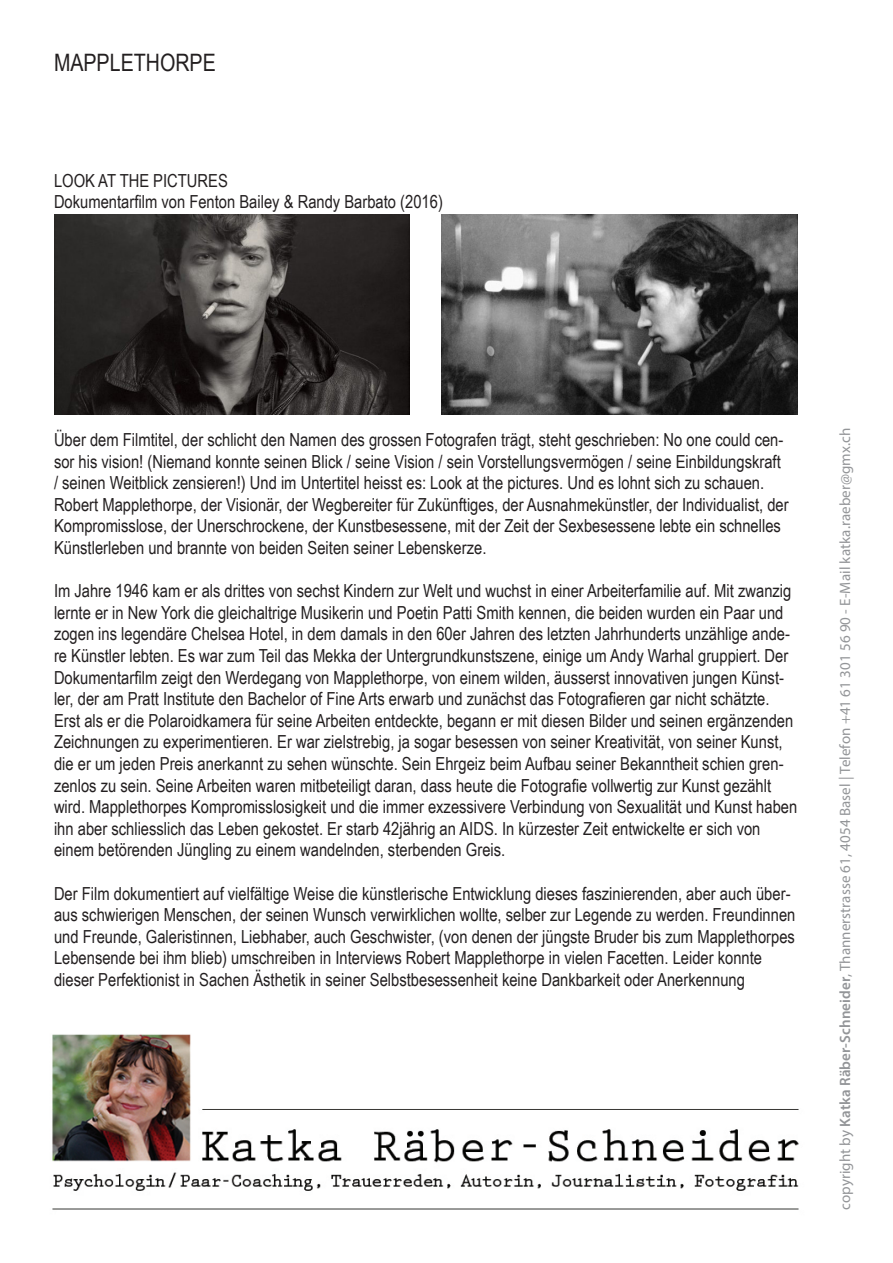
<style>
.page{position:relative;width:893px;height:1263px;background:#fff}
.page>*{position:absolute;margin:0;border:0;box-sizing:border-box;transform-origin:0 0}
.t1{font:24px "Arial Narrow";color:#231f20}
.t2{font:18px/21.6px "Arial Narrow";color:#231f20}
.t3{font:15px "Myriad Pro";letter-spacing:.005em;color:#939598}
.s1{font-weight:600}
</style>
<div class="page">
<img style="left:52px;top:1034px;width:747px;height:176px">
<img style="left:54px;top:215px;width:355px;height:200px">
<img style="left:442px;top:215px;width:355px;height:200px">
<p class="t1" style="left:54px;top:45px;width:163px">MAPPLETHORPE</p>
<p class="t2" style="left:54px;top:169px;width:175px">LOOK AT THE PICTURES</p>
<p class="t2" style="left:54px;top:190px;width:390px">Dokumentarfilm von Fenton Bailey &amp; Randy Barbato (2016)</p>
<p class="t2" style="left:54px;top:428px;width:736px">Über dem Filmtitel, der schlicht den Namen des grossen Fotografen trägt, steht geschrieben: No one could cen&shy;sor his vision! (Niemand konnte seinen Blick / seine Vision / sein Vorstellungsvermögen / seine Einbildungskraft / seinen Weitblick zensieren!) Und im Untertitel heisst es: Look at the pictures. Und es lohnt sich zu schauen.<br>Robert Mapplethorpe, der Visionär, der Wegbereiter für Zukünftiges, der Ausnahmekünstler, der Individualist, der Kompromisslose, der Unerschrockene, der Kunstbesessene, mit der Zeit der Sexbesessene lebte ein schnelles Künstlerleben und brannte von beiden Seiten seiner Lebenskerze.</p>
<p class="t2" style="left:54px;top:579px;width:745px">Im Jahre 1946 kam er als drittes von sechst Kindern zur Welt und wuchst in einer Arbeiterfamilie auf. Mit zwanzig lernte er in New York die gleichaltrige Musikerin und Poetin Patti Smith kennen, die beiden wurden ein Paar und zogen ins legendäre Chelsea Hotel, in dem damals in den 60er Jahren des letzten Jahrhunderts unzählige ande&shy;re Künstler lebten. Es war zum Teil das Mekka der Untergrundkunstszene, einige um Andy Warhal gruppiert. Der Dokumentarfilm zeigt den Werdegang von Mapplethorpe, von einem wilden, äusserst innovativen jungen Künst&shy;ler, der am Pratt Institute den Bachelor of Fine Arts erwarb und zunächst das Fotografieren gar nicht schätzte.<br>Erst als er die Polaroidkamera für seine Arbeiten entdeckte, begann er mit diesen Bilder und seinen ergänzenden Zeichnungen zu experimentieren. Er war zielstrebig, ja sogar besessen von seiner Kreativität, von seiner Kunst, die er um jeden Preis anerkannt zu sehen wünschte. Sein Ehrgeiz beim Aufbau seiner Bekanntheit schien gren&shy;zenlos zu sein. Seine Arbeiten waren mitbeteiligt daran, dass heute die Fotografie vollwertig zur Kunst gezählt wird. Mapplethorpes Kompromisslosigkeit und die immer exzessivere Verbindung von Sexualität und Kunst haben ihn aber schliesslich das Leben gekostet. Er starb 42jährig an AIDS. In kürzester Zeit entwickelte er sich von einem betörenden Jüngling zu einem wandelnden, sterbenden Greis.</p>
<p class="t2" style="left:54px;top:882px;width:743px">Der Film dokumentiert auf vielfältige Weise die künstlerische Entwicklung dieses faszinierenden, aber auch über&shy;aus schwierigen Menschen, der seinen Wunsch verwirklichen wollte, selber zur Legende zu werden. Freundinnen und Freunde, Galeristinnen, Liebhaber, auch Geschwister, (von denen der jüngste Bruder bis zum Mapplethorpes Lebensende bei ihm blieb) umschreiben in Interviews Robert Mapplethorpe in vielen Facetten. Leider konnte dieser Perfektionist in Sachen Ästhetik in seiner Selbstbesessenheit keine Dankbarkeit oder Anerkennung</p>
<p class="t3" style="left:836px;top:1210px;width:784px;rotate:-90deg">copyright by <span class="s1">Katka Räber-Schneider</span>, Thannerstrasse 61, 4054 Basel | Telefon +41 61 301 56 90 - E-Mail katka.raeber@gmx.ch</p>
</div>
